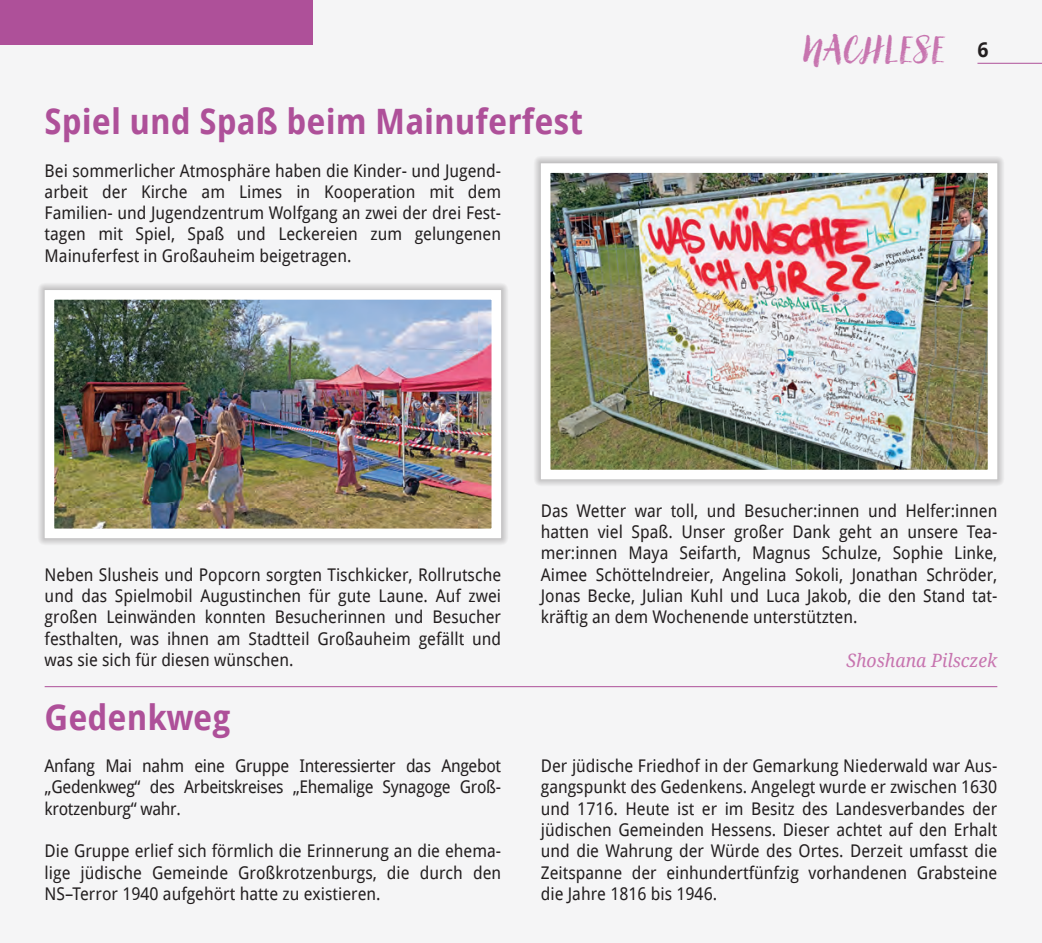
<style>
.page{position:relative;width:1042px;height:943px;background:#f5f5f6}
.page>*{position:absolute;margin:0;border:0;box-sizing:border-box;transform-origin:0 0}
.t1{font:36.75px "Canvas Script";color:#c774af}
.t2{font:700 35px "Droid Sans";color:#ae5099;scale:.94 1}
.t3{font:italic 18.38px "Droid Serif";color:#c774af;scale:.96 1}
.t4{font:17.5px/21.3px "Droid Sans";color:#231f20;text-align:justify;scale:.94 1}
.s1{font-family:"Droid Sans";font-weight:700;font-size:20.12px;color:#231f20}
</style>
<div class="page">
<hr style="left:977px;top:63px;width:65px;height:1px;background:#ae5099">
<div style="left:0;top:0;width:313px;height:45px;background:#ae5099"></div>
<div style="left:37px;top:282px;width:471px;height:263px;background:#231f20;opacity:.5"></div>
<img style="left:56px;top:301px;width:434px;height:226px">
<div style="left:45px;top:290px;width:456px;height:248px;border:10px solid #fff"></div>
<div style="left:533px;top:156px;width:471px;height:330px;background:#231f20;opacity:.5"></div>
<img style="left:552px;top:174px;width:434px;height:294px">
<div style="left:541px;top:163px;width:456px;height:316px;border:10px solid #fff"></div>
<hr style="left:45px;top:686px;width:952px;height:1px;background:#ae5099">
<h2 class="t2" style="left:45px;top:97px;width:574px">Spiel und Spaß beim Mainuferfest</h2>
<p class="t4" style="left:45px;top:159px;width:487px">Bei sommerlicher Atmosphäre haben die Kinder- und Jugend&shy;arbeit der Kirche am Limes in Kooperation mit dem Familien- und Jugendzentrum Wolfgang an zwei der drei Fest&shy;tagen mit Spiel, Spaß und Leckereien zum gelungenen Mainuferfest in Großauheim beigetragen.</p>
<h1 class="t1" style="left:804px;top:26px;width:186px">NACHLESE <span class="s1">6</span></h1>
<p class="t4" style="left:45px;top:563px;width:487px">Neben Slusheis und Popcorn sorgten Tischkicker, Rollrutsche und das Spielmobil Augustinchen für gute Laune. Auf zwei großen Leinwänden konnten Besucherinnen und Besucher festhalten, was ihnen am Stadtteil Großauheim gefällt und was sie sich für diesen wünschen.</p>
<h2 class="t2" style="left:45px;top:692px;width:199px">Gedenkweg</h2>
<p class="t4" style="left:45px;top:754px;width:487px">Anfang Mai nahm eine Gruppe Interessierter das Angebot „Gedenkweg“ des Arbeitskreises „Ehemalige Synagoge Groß&shy;krotzenburg“ wahr.</p>
<p class="t4" style="left:45px;top:839px;width:487px">Die Gruppe erlief sich förmlich die Erinnerung an die ehema&shy;lige jüdische Gemeinde Großkrotzenburgs, die durch den NS–Terror 1940 aufgehört hatte zu existieren.</p>
<p class="t4" style="left:541px;top:499px;width:487px">Das Wetter war toll, und Besucher:innen und Helfer:innen hatten viel Spaß. Unser großer Dank geht an unsere Tea&shy;mer:innen Maya Seifarth, Magnus Schulze, Sophie Linke, Aimee Schöttelndreier, Angelina Sokoli, Jonathan Schröder, Jonas Becke, Julian Kuhl und Luca Jakob, die den Stand tat&shy;kräftig an dem Wochenende unterstützten.</p>
<p class="t3" style="left:846px;top:647px;width:159px">Shoshana Pilsczek</p>
<p class="t4" style="left:541px;top:754px;width:487px">Der jüdische Friedhof in der Gemarkung Niederwald war Aus&shy;gangspunkt des Gedenkens. Angelegt wurde er zwischen 1630 und 1716. Heute ist er im Besitz des Landesverbandes der jüdischen Gemeinden Hessens. Dieser achtet auf den Erhalt und die Wahrung der Würde des Ortes. Derzeit umfasst die Zeitspanne der einhundertfünfzig vorhandenen Grabsteine die Jahre 1816 bis 1946.</p>
</div>
